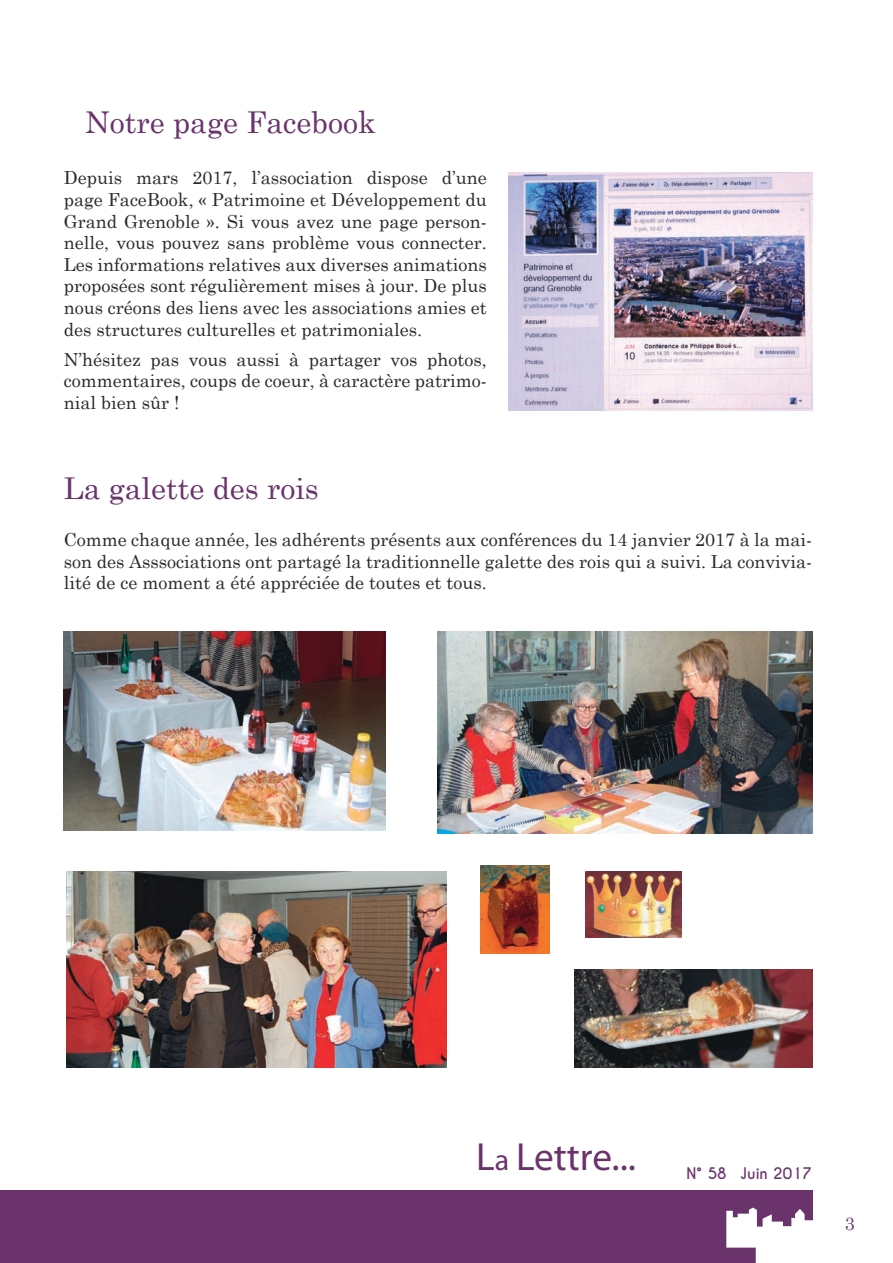
<style>
.page{position:relative;width:893px;height:1263px;background:#fff}
.page>*{position:absolute;margin:0;border:0;box-sizing:border-box;transform-origin:0 0}
.t1{font:39.3px "Myriad Pro";color:#6a336c}
.t2{font:30px "Century Schoolbook";color:#6a336c}
.t3{font:18px/21.6px "Century Schoolbook";color:#2b292a;text-align:justify}
.t4{font:18px "Century Schoolbook";color:#6a336c}
.t5{font:700 15px "Caviar Dreams";color:#6a336c}
.s1{font-size:30px}
</style>
<div class="page">
<div style="left:0;top:1190px;width:812px;height:73px;background:#6a336c"></div>
<svg style="left:726px;top:1207px;width:87px;height:56px"></svg>
<img style="left:509px;top:173px;width:303px;height:238px">
<img style="left:66px;top:872px;width:380px;height:195px">
<img style="left:575px;top:969px;width:237px;height:98px">
<img style="left:438px;top:631px;width:375px;height:203px">
<img style="left:64px;top:631px;width:321px;height:199px">
<img style="left:585px;top:872px;width:97px;height:65px">
<img style="left:480px;top:866px;width:69px;height:88px">
<h2 class="t2" style="left:85px;top:111px;width:292px">Notre page Facebook</h2>
<p class="t3" style="left:64px;top:169px;width:425px">Depuis mars 2017, l’association dispose d’une page FaceBook, « Patrimoine et Développement du Grand Grenoble ». Si vous avez une page person&shy;nelle, vous pouvez sans problème vous connecter.<br>Les informations relatives aux diverses animations proposées sont régulièrement mises à jour. De plus nous créons des liens avec les associations amies et des structures culturelles et patrimoniales.</p>
<p class="t3" style="left:64px;top:350px;width:425px">N’hésitez pas vous aussi à partager vos photos, commentaires, coups de coeur, à caractère patrimo&shy;nial bien sûr !</p>
<h2 class="t2" style="left:64px;top:477px;width:257px">La galette des rois</h2>
<p class="t3" style="left:64px;top:530px;width:750px">Comme chaque année, les adhérents présents aux conférences du 14 janvier 2017 à la mai&shy;son des Asssociations ont partagé la traditionnelle galette des rois qui a suivi. La convivia&shy;lité de ce moment a été appréciée de toutes et tous.</p>
<h1 class="t1" style="left:476px;top:1142px;width:161px">L<span class="s1">a</span> Lettre...</h1>
<p class="t5" style="left:686px;top:1165px;width:127px">N° 58 Juin 2017</p>
<p class="t4" style="left:845px;top:1217px;width:12px">3</p>
</div>
